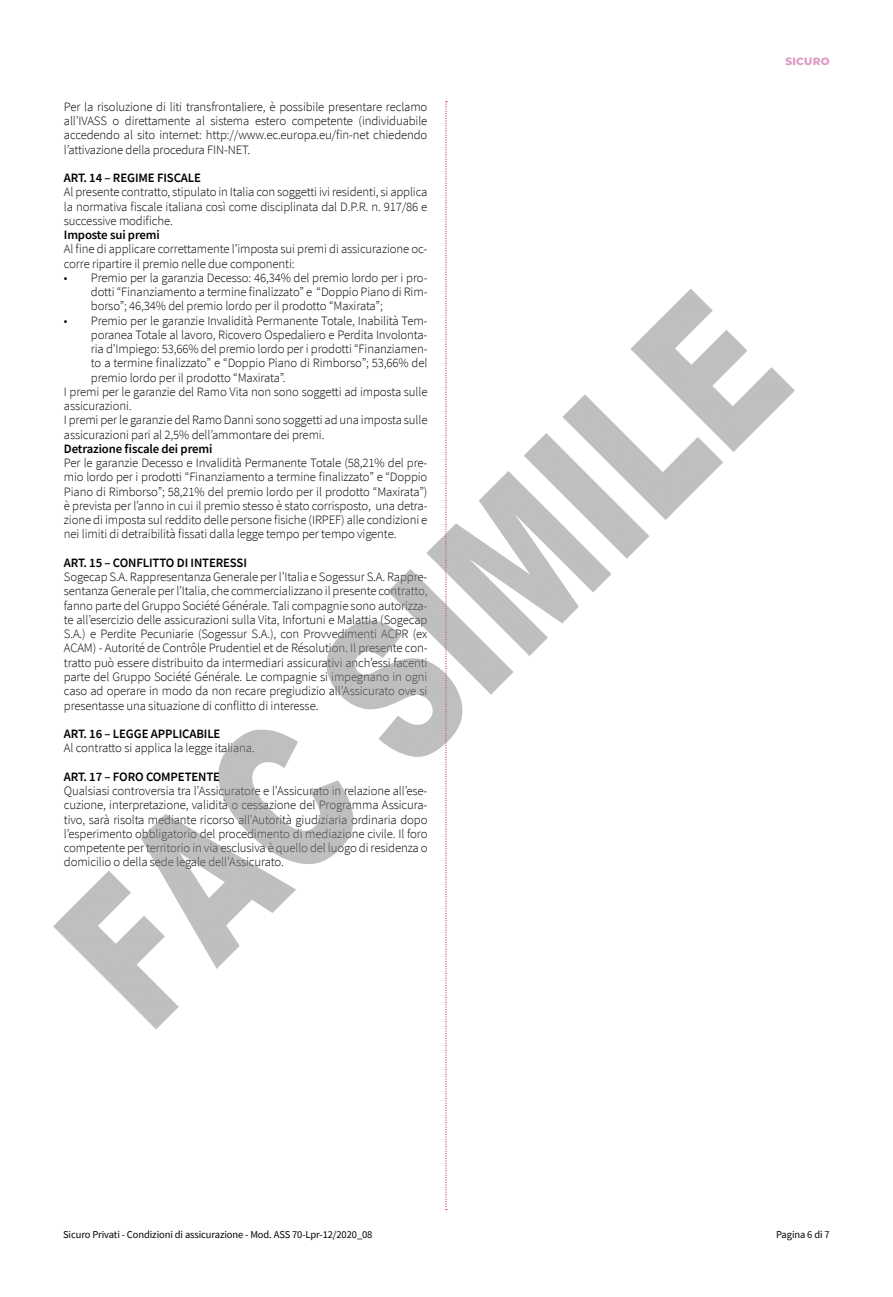
<style>
.page{position:relative;width:893px;height:1297px;background:#fff}
.page>*{position:absolute;margin:0;border:0;box-sizing:border-box;transform-origin:0 0}
.t1{font:300 12.75px/14.2px "Source Sans Pro";letter-spacing:-.01em;color:#000;text-align:justify}
.t2{font:600 12.75px "Source Sans Pro";letter-spacing:-.01em;color:#000}
.t3{font:10.5px "Source Sans Pro";letter-spacing:-.01em;color:#000}
.t4{font:800 10.5px "Montserrat";letter-spacing:.03em;color:#dd99c3}
</style>
<div class="page">
<svg style="left:445px;top:101px;width:2px;height:1109px"></svg>
<img style="left:53px;top:871px;width:126px;height:158px">
<img style="left:141px;top:814px;width:155px;height:155px">
<img style="left:216px;top:729px;width:138px;height:136px">
<img style="left:326px;top:620px;width:137px;height:138px">
<img style="left:388px;top:569px;width:126px;height:126px;border-radius:23px">
<img style="left:426px;top:471px;width:185px;height:185px">
<img style="left:524px;top:433px;width:125px;height:126px;border-radius:23px">
<img style="left:562px;top:395px;width:161px;height:125px">
<img style="left:630px;top:289px;width:165px;height:163px">
<p class="t1" style="left:64px;top:99px;width:365px">Per la risoluzione di liti transfrontaliere, è possibile presentare reclamo all’IVASS o direttamente al sistema estero competente (individuabile accedendo al sito internet: http://www.ec.europa.eu/fin-net chiedendo l’attivazione della procedura FIN-NET.</p>
<p class="t2" style="left:64px;top:169px;width:139px">ART. 14 – REGIME FISCALE</p>
<p class="t1" style="left:64px;top:185px;width:365px">Al presente contratto, stipulato in Italia con soggetti ivi residenti, si applica la normativa fiscale italiana così come disciplinata dal D.P.R. n. 917/86 e successive modifiche.</p>
<p class="t2" style="left:64px;top:226px;width:97px">Imposte sui premi</p>
<p class="t1" style="left:64px;top:242px;width:365px">Al fine di applicare correttamente l’imposta sui premi di assicurazione oc&shy;corre ripartire il premio nelle due componenti:</p>
<p class="t1" style="left:91px;top:270px;width:338px;text-indent:-27px">• Premio per la garanzia Decesso: 46,34% del premio lordo per i pro&shy;dotti “Finanziamento a termine finalizzato” e “Doppio Piano di Rim&shy;borso”; 46,34% del premio lordo per il prodotto “Maxirata”;</p>
<p class="t1" style="left:64px;top:313px;width:365px">• Premio per le garanzie Invalidità Permanente Totale, Inabilità Tem-</p>
<p class="t1" style="left:91px;top:327px;width:338px">poranea Totale al lavoro, Ricovero Ospedaliero e Perdita Involonta-</p>
<p class="t1" style="left:91px;top:342px;width:338px">ria d’Impiego: 53,66% del premio lordo per i prodotti “Finanziamen-</p>
<p class="t1" style="left:91px;top:356px;width:338px">to a termine finalizzato” e “Doppio Piano di Rimborso”; 53,66% del</p>
<p class="t1" style="left:91px;top:370px;width:196px">premio lordo per il prodotto “Maxirata”.</p>
<p class="t1" style="left:64px;top:385px;width:365px">I premi per le garanzie del Ramo Vita non sono soggetti ad imposta sulle</p>
<p class="t1" style="left:64px;top:399px;width:69px">assicurazioni.</p>
<p class="t1" style="left:64px;top:413px;width:365px">I premi per le garanzie del Ramo Danni sono soggetti ad una imposta sulle</p>
<p class="t1" style="left:64px;top:427px;width:262px">assicurazioni pari al 2,5% dell’ammontare dei premi.</p>
<p class="t2" style="left:64px;top:440px;width:150px">Detrazione fiscale dei premi</p>
<p class="t1" style="left:64px;top:456px;width:365px">Per le garanzie Decesso e Invalidità Permanente Totale (58,21% del pre&shy;mio lordo per i prodotti “Finanziamento a termine finalizzato” e “Doppio Piano di Rimborso”; 58,21% del premio lordo per il prodotto “Maxirata”) è prevista per l’anno in cui il premio stesso è stato corrisposto, una detra&shy;zione di imposta sul reddito delle persone fisiche (IRPEF) alle condizioni e nei limiti di detraibilità fissati dalla legge tempo per tempo vigente.</p>
<p class="t2" style="left:64px;top:554px;width:185px">ART. 15 – CONFLITTO DI INTERESSI</p>
<p class="t1" style="left:64px;top:570px;width:365px">Sogecap S.A. Rappresentanza Generale per l’Italia e Sogessur S.A. Rappre&shy;sentanza Generale per l’Italia, che commercializzano il presente contratto, fanno parte del Gruppo Société Générale. Tali compagnie sono autorizza&shy;te all’esercizio delle assicurazioni sulla Vita, Infortuni e Malattia (Sogecap S.A.) e Perdite Pecuniarie (Sogessur S.A.), con Provvedimenti ACPR (ex ACAM) - Autorité de Contrôle Prudentiel et de Résolution. Il presente con&shy;tratto può essere distribuito da intermediari assicurativi anch’essi facenti parte del Gruppo Société Générale. Le compagnie si impegnano in ogni caso ad operare in modo da non recare pregiudizio all’Assicurato ove si presentasse una situazione di conflitto di interesse.</p>
<p class="t2" style="left:64px;top:725px;width:158px">ART. 16 – LEGGE APPLICABILE</p>
<p class="t1" style="left:64px;top:741px;width:192px">Al contratto si applica la legge italiana.</p>
<p class="t2" style="left:64px;top:768px;width:158px">ART. 17 – FORO COMPETENTE</p>
<p class="t1" style="left:64px;top:784px;width:365px">Qualsiasi controversia tra l’Assicuratore e l’Assicurato in relazione all’ese&shy;cuzione, interpretazione, validità o cessazione del Programma Assicura&shy;tivo, sarà risolta mediante ricorso all’Autorità giudiziaria ordinaria dopo l’esperimento obbligatorio del procedimento di mediazione civile. Il foro competente per territorio in via esclusiva è quello del luogo di residenza o domicilio o della sede legale dell’Assicurato.</p>
<p class="t4" style="left:785px;top:53px;width:46px">SICURO</p>
<p class="t3" style="left:63px;top:1228px;width:311px">Sicuro Privati - Condizioni di assicurazione - Mod. ASS 70-Lpr-12/2020_08</p>
<p class="t3" style="left:776px;top:1228px;width:55px">Pagina 6 di 7</p>
</div>
